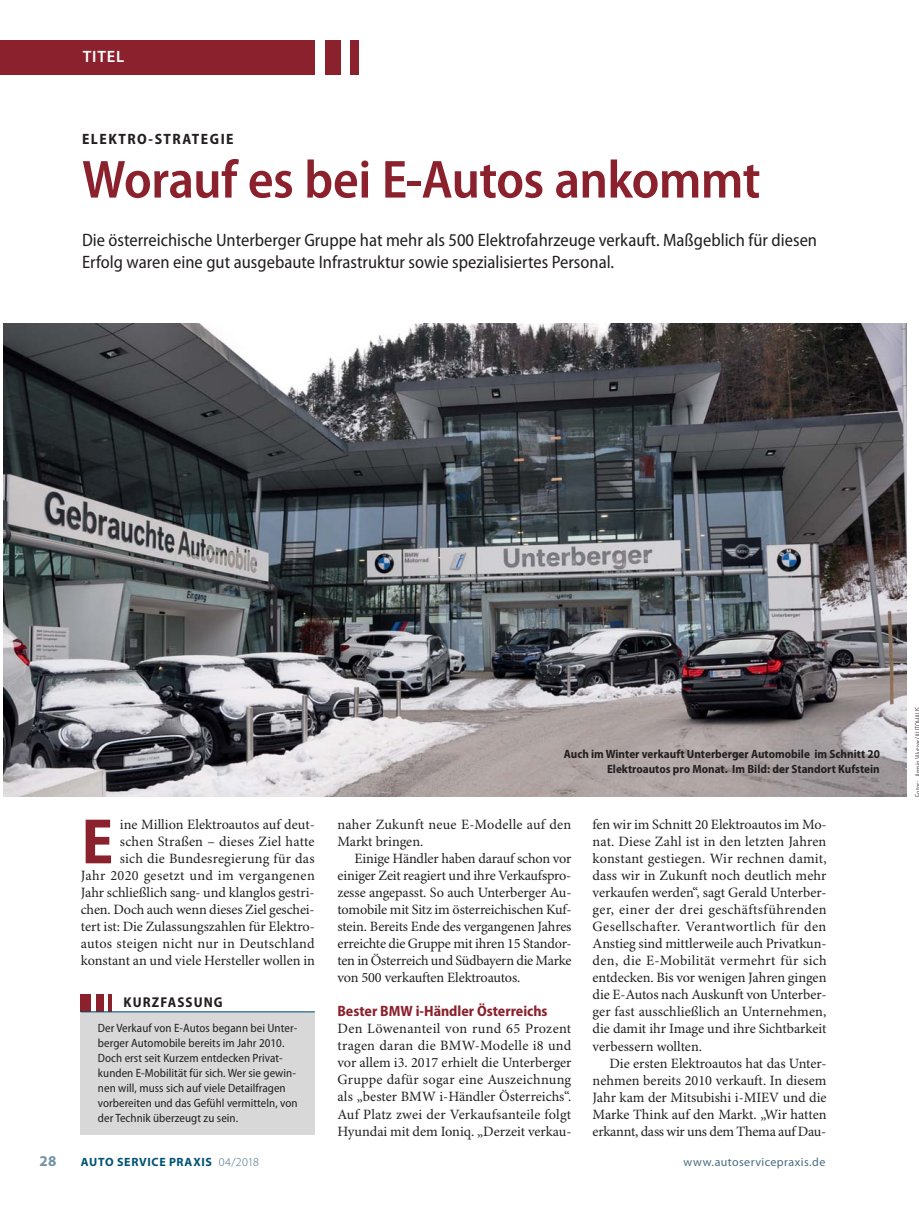
<style>
.page{position:relative;width:919px;height:1212px;background:#fff}
.page>*{position:absolute;margin:0;border:0;box-sizing:border-box;transform-origin:0 0}
.t1{font:700 semi-condensed 64.65px "Myriad Pro";color:#8a212c}
.t2{font:600 semi-condensed 54px "Myriad Pro";letter-spacing:-.01em;color:#8a212c}
.t3{font:semi-condensed 18px/22.5px "Myriad Pro";color:#231f20}
.t4{font:600 16.5px "Myriad Pro";letter-spacing:.045em;color:#fff}
.t5{font:700 semi-condensed 15px "Myriad Pro";color:#8a212c}
.t6{font:700 semi-condensed 15px "Myriad Pro";letter-spacing:.1em;color:#231f20}
.t7{font:700 15px "Myriad Pro";color:#7294a5}
.t8{font:14.25px/17px "Minion Pro";color:#231f20;text-align:justify}
.t9{font:700 semi-condensed 14.25px "Myriad Pro";letter-spacing:.075em;color:#231f20}
.t10{font:semi-condensed 12px/15px "Myriad Pro";letter-spacing:.005em;color:#231f20}
.t11{font:700 semi-condensed 12px/15px "Myriad Pro";color:#231f20;text-align:right}
.t12{font:700 12px "Myriad Pro";letter-spacing:.055em;color:#005273}
.t13{font:12px "Myriad Pro";letter-spacing:.035em;color:#476e7f}
.t14{font:300 condensed 9.75px "Myriad Pro";color:#231f20}
.s1{font-weight:300;color:#476e7f}
</style>
<div class="page">
<div style="left:350px;top:40px;width:8px;height:34px;background:#8a212c"></div>
<div style="left:325px;top:40px;width:15px;height:34px;background:#8a212c"></div>
<div style="left:0;top:40px;width:315px;height:34px;background:#8a212c"></div>
<div style="left:81px;top:1011px;width:234px;height:124px;background:#d8d8d9"></div>
<div style="left:81px;top:994px;width:10px;height:17px;background:#8a212c"></div>
<div style="left:96px;top:994px;width:7px;height:17px;background:#8a212c"></div>
<hr style="left:108px;top:994px;width:4px;height:17px;background:#8a212c">
<hr style="left:81px;top:1011px;width:234px;height:1px;background:#005273">
<img style="left:3px;top:324px;width:903px;height:472px">
<p class="t4" style="left:83px;top:47px;width:43px">TITEL</p>
<p class="t6" style="left:82px;top:133px;width:153px">ELEKTRO-STRATEGIE</p>
<h2 class="t2" style="left:82px;top:147px;width:680px">Worauf es bei E-Autos ankommt</h2>
<p class="t3" style="left:82px;top:230px;width:736px">Die österreichische Unterberger Gruppe hat mehr als 500 Elektrofahrzeuge verkauft. Maßgeblich für diesen<br>Erfolg waren eine gut ausgebaute Infrastruktur sowie spezialisiertes Personal.</p>
<p class="t11" style="left:563px;top:748px;width:317px">Auch im Winter verkauft Unterberger Automobile im Schnitt 20<br>Elektroautos pro Monat. Im Bild: der Standort Kufstein</p>
<p class="t8" style="left:81px;top:817px;width:236px;text-align:right">ine Million Elektroautos auf deut-<br>schen Straßen – dieses Ziel hatte<br>sich die Bundesregierung für das<br>Jahr 2020 gesetzt und im vergangenen Jahr schließlich sang- und klanglos gestri&shy;chen. Doch auch wenn dieses Ziel geschei&shy;tert ist: Die Zulassungszahlen für Elektro&shy;autos steigen nicht nur in Deutschland konstant an und viele Hersteller wollen in</p>
<p class="t8" style="left:337px;top:817px;width:235px">naher Zukunft neue E-Modelle auf den<br>Markt bringen.</p>
<h1 class="t1" style="left:81px;top:817px;width:33px">E</h1>
<p class="t8" style="left:337px;top:851px;width:235px;text-indent:17px">Einige Händler haben darauf schon vor einiger Zeit reagiert und ihre Verkaufspro&shy;zesse angepasst. So auch Unterberger Au&shy;tomobile mit Sitz im österreichischen Kuf&shy;stein. Bereits Ende des vergangenen Jahres erreichte die Gruppe mit ihren 15 Standor&shy;ten in Österreich und Südbayern die Marke von 500 verkauften Elektroautos.</p>
<p class="t5" style="left:337px;top:1006px;width:212px">Bester BMW i-Händler Österreichs</p>
<p class="t8" style="left:337px;top:1021px;width:236px">Den Löwenanteil von rund 65 Prozent tragen daran die BMW-Modelle i8 und vor allem i3. 2017 erhielt die Unterberger Gruppe dafür sogar eine Auszeichnung als „bester BMW i-Händler Österreichs“.<br>Auf Platz zwei der Verkaufsanteile folgt Hyundai mit dem Ioniq. „Derzeit verkau-</p>
<p class="t9" style="left:123px;top:996px;width:101px">KURZFASSUNG</p>
<p class="t10" style="left:98px;top:1021px;width:201px">Der Verkauf von E-Autos begann bei Unter&shy;berger Automobile bereits im Jahr 2010.<br>Doch erst seit Kurzem entdecken Privat&shy;kunden E-Mobilität für sich. Wer sie gewin&shy;nen will, muss sich auf viele Detailfragen vorbereiten und das Gefühl vermitteln, von der Technik überzeugt zu sein.</p>
<p class="t8" style="left:592px;top:817px;width:236px">fen wir im Schnitt 20 Elektroautos im Mo&shy;nat. Diese Zahl ist in den letzten Jahren konstant gestiegen. Wir rechnen damit, dass wir in Zukunft noch deutlich mehr verkaufen werden“, sagt Gerald Unterber&shy;ger, einer der drei geschäftsführenden Gesellschafter. Verantwortlich für den Anstieg sind mittlerweile auch Privatkun&shy;den, die E-Mobilität vermehrt für sich entdecken. Bis vor wenigen Jahren gingen die E-Autos nach Auskunft von Unterber&shy;ger fast ausschließlich an Unternehmen, die damit ihr Image und ihre Sichtbarkeit verbessern wollten.</p>
<p class="t8" style="left:592px;top:1056px;width:235px;text-indent:17px">Die ersten Elektroautos hat das Unter&shy;nehmen bereits 2010 verkauft. In diesem Jahr kam der Mitsubishi i-MIEV und die Marke Think auf den Markt. „Wir hatten erkannt, dass wir uns dem Thema auf Dau-</p>
<p class="t7" style="left:39px;top:1152px;width:19px">28</p>
<p class="t12" style="left:81px;top:1154px;width:180px">AUTO SERVICE PRAXIS <span class="s1">04/2018</span></p>
<p class="t13" style="left:683px;top:1154px;width:143px">www.autoservicepraxis.de</p>
<p class="t14" style="left:912px;top:796px;width:92px;rotate:-90deg">F t A i W t /AUTOHAUS</p>
</div>
